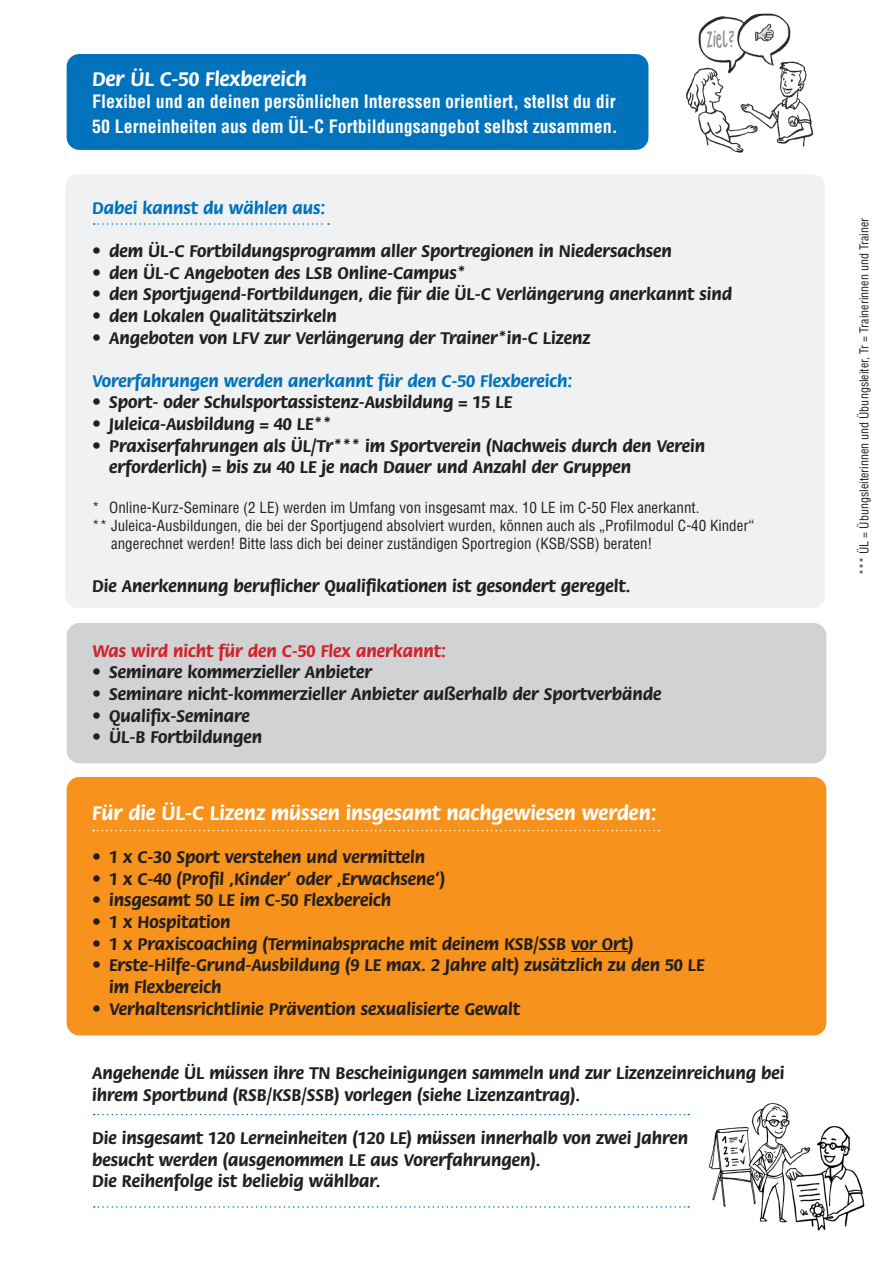
<style>
.page{position:relative;width:893px;height:1263px;background:#fff}
.page>*{position:absolute;margin:0;border:0;box-sizing:border-box;transform-origin:0 0}
.t1{font:700 21px "Flora";color:#fff}
.t2{font:700 18px/21.6px "Flora";color:#231f20}
.t3{font:700 condensed 18px/25.2px "Helvetica";color:#fff}
.t4{font:700 18px "Flora";color:#0073bc}
.t5{font:700 18px "Flora";color:#d1232a}
.t6{font:condensed 15px "Helvetica";color:#231f20}
.t7{font:condensed 12px "Helvetica";color:#231f20}
</style>
<div class="page">
<div style="left:65px;top:174px;width:760px;height:434px;background:#f0f1f2;border-radius:13px"></div>
<div style="left:67px;top:623px;width:759px;height:140px;background:#d1d2d4;border-radius:13px"></div>
<div style="left:67px;top:777px;width:759px;height:258px;background:#f7931d;border-radius:13px"></div>
<div style="left:67px;top:54px;width:581px;height:96px;background:#0073bc;border-radius:13px"></div>
<hr style="left:571px;top:951px;width:57px;height:1px;background:#231f20">
<svg style="left:94px;top:1114px;width:595px;height:1px"></svg>
<svg style="left:93px;top:830px;width:566px;height:1px"></svg>
<svg style="left:94px;top:223px;width:235px;height:2px"></svg>
<svg style="left:94px;top:1206px;width:595px;height:2px"></svg>
<img style="left:709px;top:1103px;width:156px;height:128px">
<img style="left:686px;top:13px;width:128px;height:140px">
<p class="t1" style="left:92px;top:68px;width:216px">Der ÜL C-50 Flexbereich</p>
<p class="t3" style="left:92px;top:88px;width:527px">Flexibel und an deinen persönlichen Interessen orientiert, stellst du dir<br>50 Lerneinheiten aus dem ÜL-C Fortbildungsangebot selbst zusammen.</p>
<p class="t4" style="left:92px;top:198px;width:235px">Dabei kannst du wählen aus:</p>
<p class="t2" style="left:92px;top:241px;width:581px">• dem ÜL-C Fortbildungsprogramm aller Sportregionen in Niedersachsen</p>
<p class="t2" style="left:92px;top:262px;width:375px">• den ÜL-C Angeboten des LSB Online-Campus*</p>
<p class="t2" style="left:92px;top:284px;width:641px">• den Sportjugend-Fortbildungen, die für die ÜL-C Verlängerung anerkannt sind</p>
<p class="t2" style="left:92px;top:306px;width:246px">• den Lokalen Qualitätszirkeln</p>
<p class="t2" style="left:92px;top:327px;width:500px">• Angeboten von LFV zur Verlängerung der Trainer*in-C Lizenz</p>
<p class="t4" style="left:92px;top:371px;width:482px">Vorerfahrungen werden anerkannt für den C-50 Flexbereich:</p>
<p class="t2" style="left:92px;top:392px;width:421px">• Sport- oder Schulsportassistenz-Ausbildung = 15 LE</p>
<p class="t2" style="left:92px;top:414px;width:241px">• Juleica-Ausbildung = 40 LE**</p>
<p class="t2" style="left:109px;top:435px;width:597px;text-indent:-17px">• Praxiserfahrungen als ÜL/Tr*** im Sportverein (Nachweis durch den Verein erforderlich) = bis zu 40 LE je nach Dauer und Anzahl der Gruppen</p>
<p class="t6" style="left:92px;top:498px;width:609px">* Online-Kurz-Seminare (2 LE) werden im Umfang von insgesamt max. 10 LE im C-50 Flex anerkannt.</p>
<p class="t6" style="left:92px;top:516px;width:663px">** Juleica-Ausbildungen, die bei der Sportjugend absolviert wurden, können auch als „Profilmodul C-40 Kinder“</p>
<p class="t6" style="left:111px;top:534px;width:543px">angerechnet werden! Bitte lass dich bei deiner zuständigen Sportregion (KSB/SSB) beraten!</p>
<p class="t2" style="left:92px;top:576px;width:540px">Die Anerkennung beruflicher Qualifikationen ist gesondert geregelt.</p>
<p class="t5" style="left:92px;top:641px;width:355px">Was wird nicht für den C-50 Flex anerkannt:</p>
<p class="t2" style="left:92px;top:662px;width:282px">• Seminare kommerzieller Anbieter</p>
<p class="t2" style="left:92px;top:684px;width:571px">• Seminare nicht-kommerzieller Anbieter außerhalb der Sportverbände</p>
<p class="t2" style="left:92px;top:705px;width:159px">• Qualifix-Seminare</p>
<p class="t2" style="left:92px;top:727px;width:172px">• ÜL-B Fortbildungen</p>
<p class="t1" style="left:92px;top:802px;width:566px">Für die ÜL-C Lizenz müssen insgesamt nachgewiesen werden:</p>
<p class="t2" style="left:92px;top:847px;width:335px">• 1 x C-30 Sport verstehen und vermitteln</p>
<p class="t2" style="left:92px;top:868px;width:354px">• 1 x C-40 (Profil ‚Kinder‘ oder ‚Erwachsene‘)</p>
<p class="t2" style="left:92px;top:890px;width:300px">• insgesamt 50 LE im C-50 Flexbereich</p>
<p class="t2" style="left:92px;top:912px;width:140px">• 1 x Hospitation</p>
<p class="t2" style="left:92px;top:933px;width:543px">• 1 x Praxiscoaching (Terminabsprache mit deinem KSB/SSB vor Ort)</p>
<p class="t2" style="left:109px;top:955px;width:597px;text-indent:-17px">• Erste-Hilfe-Grund-Ausbildung (9 LE max. 2 Jahre alt) zusätzlich zu den 50 LE im Flexbereich</p>
<p class="t2" style="left:92px;top:998px;width:429px">• Verhaltensrichtlinie Prävention sexualisierte Gewalt</p>
<p class="t2" style="left:92px;top:1063px;width:694px">Angehende ÜL müssen ihre TN Bescheinigungen sammeln und zur Lizenzeinreichung bei ihrem Sportbund (RSB/KSB/SSB) vorlegen (siehe Lizenzantrag).</p>
<p class="t2" style="left:92px;top:1128px;width:597px">Die insgesamt 120 Lerneinheiten (120 LE) müssen innerhalb von zwei Jahren besucht werden (ausgenommen LE aus Vorerfahrungen).<br>Die Reihenfolge ist beliebig wählbar.</p>
<p class="t7" style="left:857px;top:575px;width:359px;rotate:-90deg">*** ÜL = Übungsleiterinnen und Übungsleiter, Tr = Trainerinnen und Trainer</p>
</div>
